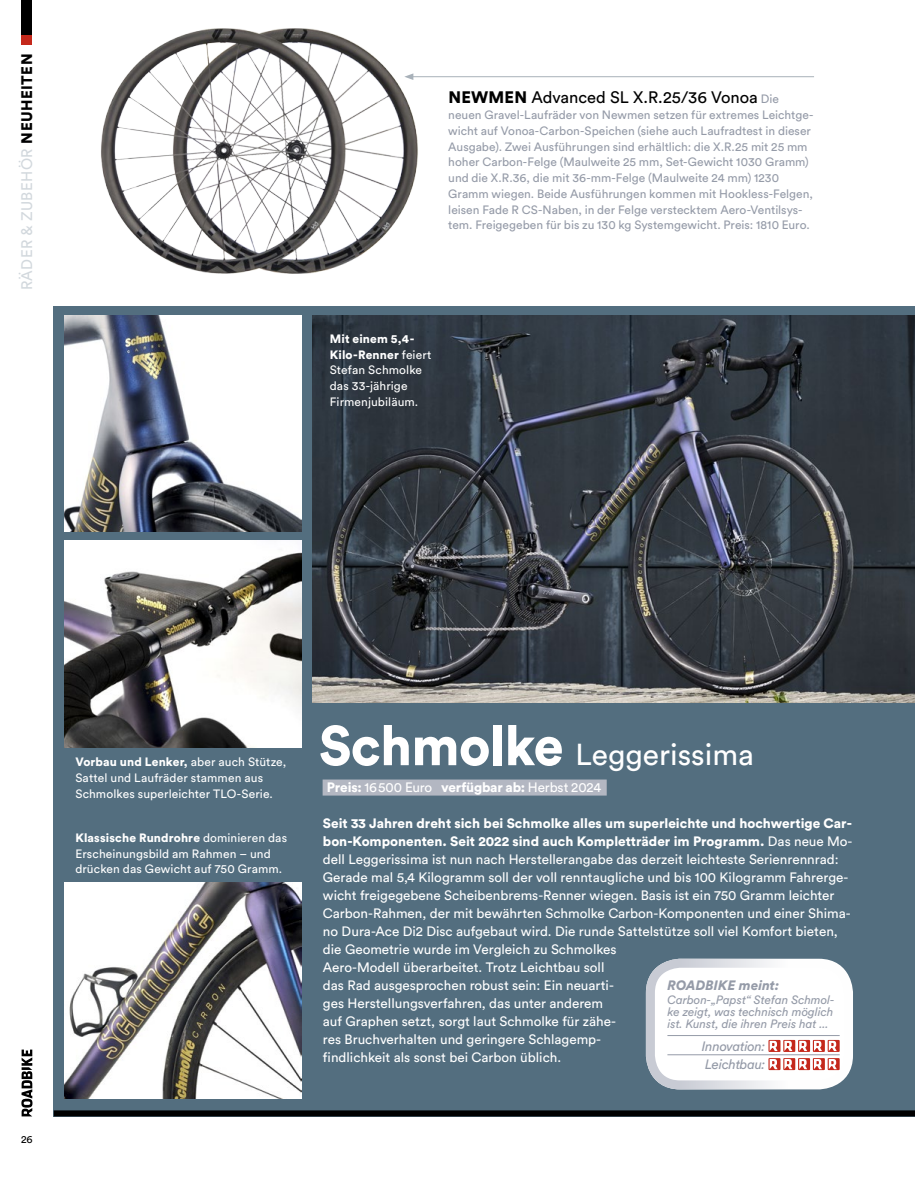
<style>
.page{position:relative;width:915px;height:1191px;background:#fff}
.page>*{position:absolute;margin:0;border:0;box-sizing:border-box;transform-origin:0 0}
.t1{font:30px "Circular Std";color:#fff}
.t2{font:16.5px "Circular Std";color:#000}
.t3{font:15.15px "Circular Std";letter-spacing:.03em;color:#d2d8dd}
.t4{font:13.5px/18px "Circular Std";color:#fff}
.t5{font:italic 13.5px/18.1px "Circular Std";letter-spacing:-.02em;color:#959ba8}
.t6{font:italic 900 13.5px "Circular Std";color:#959ba8}
.t7{font:12px/15.8px "Circular Std";color:#959ba8}
.t8{font:12px/15.8px "Circular Std";letter-spacing:.01em;color:#fff}
.t9{font:italic 12px/12px "Circular Std";letter-spacing:-.005em;color:#959ba8;text-align:justify}
.t10{font:10.5px "Circular Std";color:#000}
.s1{font-weight:900;color:#000}
.s2{font-weight:900}
.s3{font-size:12px;color:#959ba8}
.s4{font-weight:900;font-size:55.5px}
</style>
<div class="page">
<div style="left:54px;top:306px;width:860px;height:810px;background:#536e7f"></div>
<div style="left:54px;top:1110px;width:860px;height:6px;background:#000"></div>
<svg style="left:21px;top:1049px;width:11px;height:67px"></svg>
<hr style="left:411px;top:76px;width:402px;height:1px;background:#a8b1b9">
<div style="left:322px;top:779px;width:284px;height:16px;background:#b3b7c2"></div>
<img style="left:312px;top:315px;width:602px;height:387px">
<img style="left:65px;top:540px;width:236px;height:207px">
<img style="left:65px;top:882px;width:236px;height:216px">
<img style="left:65px;top:315px;width:236px;height:216px">
<img style="left:101px;top:28px;width:334px;height:246px">
<div style="left:650px;top:963px;width:198px;height:122px;background:#fff;border-radius:30px"></div>
<div style="left:645px;top:958px;width:207px;height:131px;border:9px solid #c8cbd4;border-radius:30px"></div>
<hr style="left:667px;top:1035px;width:172px;height:1px;background:#959ba8">
<hr style="left:667px;top:1054px;width:172px;height:1px;background:#959ba8">
<div style="left:768px;top:1040px;width:12px;height:12px;background:#c4281b"></div>
<svg style="left:769px;top:1040px;width:8px;height:11px"></svg>
<div style="left:783px;top:1040px;width:12px;height:12px;background:#c4281b"></div>
<svg style="left:784px;top:1040px;width:8px;height:11px"></svg>
<div style="left:797px;top:1040px;width:12px;height:12px;background:#c4281b"></div>
<svg style="left:798px;top:1040px;width:9px;height:11px"></svg>
<svg style="left:812px;top:1040px;width:12px;height:12px"></svg>
<svg style="left:813px;top:1040px;width:8px;height:11px"></svg>
<svg style="left:827px;top:1040px;width:12px;height:12px"></svg>
<svg style="left:828px;top:1040px;width:8px;height:11px"></svg>
<div style="left:768px;top:1058px;width:12px;height:12px;background:#c4281b"></div>
<svg style="left:769px;top:1059px;width:8px;height:10px"></svg>
<div style="left:783px;top:1058px;width:12px;height:12px;background:#c4281b"></div>
<svg style="left:784px;top:1059px;width:8px;height:10px"></svg>
<div style="left:797px;top:1058px;width:12px;height:12px;background:#c4281b"></div>
<svg style="left:798px;top:1059px;width:9px;height:10px"></svg>
<svg style="left:812px;top:1058px;width:12px;height:12px"></svg>
<svg style="left:813px;top:1059px;width:8px;height:10px"></svg>
<svg style="left:827px;top:1058px;width:12px;height:12px"></svg>
<svg style="left:828px;top:1059px;width:8px;height:10px"></svg>
<div style="left:22px;top:32px;width:10px;height:13px;background:#c4281b"></div>
<div style="left:22px;top:0;width:10px;height:34px;background:#000"></div>
<p class="t3" style="left:18px;top:290px;width:238px;rotate:-90deg">RÄDER &amp; ZUBEHÖR <span class="s1">NEUHEITEN</span></p>
<p class="t2" style="left:448px;top:88px;width:332px"><span class="s2">NEWMEN</span> Advanced SL X.R.25/36 Vonoa <span class="s3">Die</span></p>
<p class="t7" style="left:448px;top:107px;width:366px">neuen Gravel-Laufräder von Newmen setzen für extremes Leichtge&shy;wicht auf Vonoa-Carbon-Speichen (siehe auch Laufradtest in dieser Ausgabe). Zwei Ausführungen sind erhältlich: die X.R.25 mit 25 mm hoher Carbon-Felge (Maulweite 25 mm, Set-Gewicht 1030 Gramm) und die X.R.36, die mit 36-mm-Felge (Maulweite 24 mm) 1230<br>Gramm wiegen. Beide Ausführungen kommen mit Hookless-Felgen, leisen Fade R CS-Naben, in der Felge verstecktem Aero-Ventilsys&shy;tem. Freigegeben für bis zu 130 kg Systemgewicht. Preis: 1810 Euro.</p>
<p class="t8" style="left:330px;top:330px;width:103px"><span class="s2">Mit einem 5,4-<br>Kilo-Renner</span> feiert<br>Stefan Schmolke das 33-jährige<br>Firmenjubiläum.</p>
<p class="t10" style="left:21px;top:1133px;width:13px">26</p>
<p class="t8" style="left:75px;top:754px;width:212px"><span class="s2">Vorbau und Lenker,</span> aber auch Stütze,<br>Sattel und Laufräder stammen aus<br>Schmolkes superleichter TLO-Serie.</p>
<p class="t8" style="left:75px;top:829px;width:213px"><span class="s2">Klassische Rundrohre</span> dominieren das<br>Erscheinungsbild am Rahmen – und drücken das Gewicht auf 750 Gramm.</p>
<h1 class="t1" style="left:319px;top:736px;width:436px"><span class="s4">Schmolke</span> Leggerissima</h1>
<p class="t4" style="left:327px;top:778px;width:276px"><span class="s2">Preis:</span> 16500 Euro <span class="s2">verfügbar ab:</span> Herbst 2024</p>
<p class="t4" style="left:323px;top:814px;width:531px"><span class="s2">Seit 33 Jahren dreht sich bei Schmolke alles um superleichte und hochwertige Car&shy;bon-Komponenten. Seit 2022 sind auch Kompletträder im Programm.</span> Das neue Mo&shy;dell Leggerissima ist nun nach Herstellerangabe das derzeit leichteste Serienrennrad:<br>Gerade mal 5,4 Kilogramm soll der voll renntaugliche und bis 100 Kilogramm Fahrerge&shy;wicht freigegebene Scheibenbrems-Renner wiegen. Basis ist ein 750 Gramm leichter Carbon-Rahmen, der mit bewährten Schmolke Carbon-Komponenten und einer Shima&shy;no Dura-Ace Di2 Disc aufgebaut wird. Die runde Sattelstütze soll viel Komfort bieten, die Geometrie wurde im Vergleich zu Schmolkes<br>Aero-Modell überarbeitet. Trotz Leichtbau soll<br>das Rad ausgesprochen robust sein: Ein neuarti-<br>ges Herstellungsverfahren, das unter anderem<br>auf Graphen setzt, sorgt laut Schmolke für zähe-<br>res Bruchverhalten und geringere Schlagemp-<br>findlichkeit als sonst bei Carbon üblich.</p>
<p class="t6" style="left:667px;top:976px;width:113px">ROADBIKE meint:</p>
<p class="t9" style="left:667px;top:994px;width:168px">Carbon-„Papst“ Stefan Schmol&shy;ke zeigt, was technisch möglich ist. Kunst, die ihren Preis hat ...</p>
<p class="t5" style="left:701px;top:1036px;width:65px">Innovation:<br>Leichtbau:</p>
</div>
